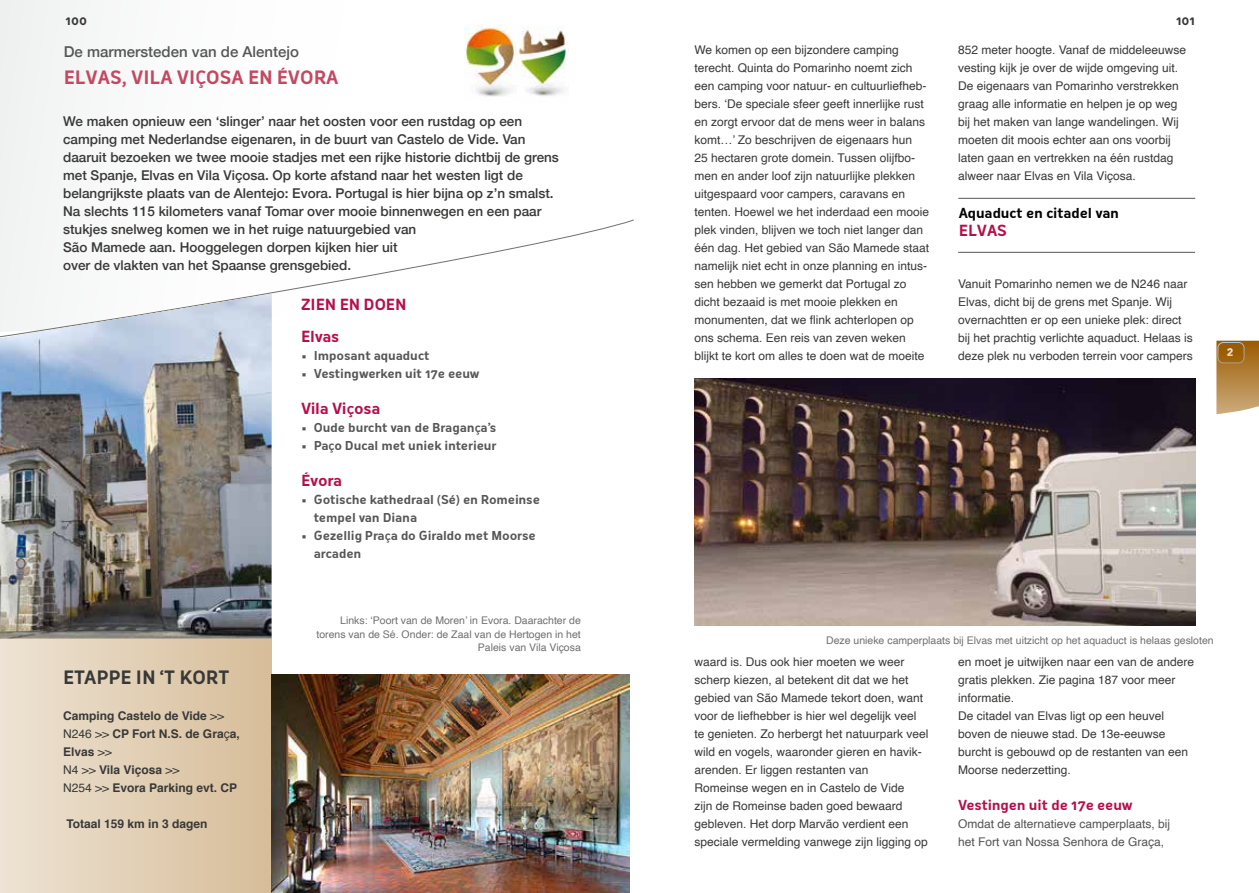
<style>
.page{position:relative;width:1259px;height:893px;background:#fff}
.page>*{position:absolute;margin:0;border:0;box-sizing:border-box;transform-origin:0 0}
.t1{font:700 18px "Oceania";color:#c34862}
.t2{font:700 18px "Oceania";letter-spacing:-.005em;color:#383937}
.t3{font:700 15px/32.2px "Oceania";letter-spacing:-.005em;color:#b60e49}
.t4{font:500 15px "Helvetica Neue";color:#555756}
.t5{font:500 13.5px/18px "Helvetica Neue";color:#383937}
.t6{font:700 13.5px "Oceania";letter-spacing:-.01em;color:#b60e49}
.t7{font:700 13.5px "Oceania";letter-spacing:-.01em;color:#000}
.t8{font:12px/18px "Helvetica";color:#383937}
.t9{font:700 12px/18px "Oceania";letter-spacing:-.01em;color:#555756}
.t10{font:700 12px/18px "Helvetica";color:#383937}
.t11{font:12px/18px "Helvetica";color:#535453}
.t12{font:700 12px "Oceania";color:#383937}
.t13{font:700 12px "Oceania";color:#fff}
.t14{font:10.5px/13.5px "Helvetica";color:#6f7070;text-align:right}
.s1{font-weight:400}
.s2{font-family:"Arial";font-weight:400}
.s3{font-family:"Arial"}
</style>
<div class="page">
<svg style="left:0;top:0;width:465px;height:219px"></svg>
<div style="left:0;top:630px;width:271px;height:263px;background:linear-gradient(to right,#eee3d4,#d7bd99)"></div>
<img style="left:271px;top:675px;width:359px;height:218px">
<svg style="left:0;top:219px;width:634px;height:139px"></svg>
<img style="left:0;top:294px;width:271px;height:345px">
<img style="left:517px;top:28px;width:50px;height:68px">
<img style="left:694px;top:378px;width:501px;height:247px">
<hr style="left:958px;top:198px;width:237px;height:1px;background:#555756">
<hr style="left:958px;top:252px;width:237px;height:1px;background:#555756">
<svg style="left:1216px;top:341px;width:43px;height:73px;background:#bb8f52"></svg>
<div style="left:1218px;top:342px;width:26px;height:21px;background:#9c5b00;border-radius:5px"></div>
<div style="left:1217px;top:342px;width:27px;height:21px;border:1px solid #fff;border-radius:5px"></div>
<img style="left:465px;top:24px;width:51px;height:73px">
<p class="t12" style="left:65px;top:14px;width:23px">100</p>
<p class="t12" style="left:1176px;top:14px;width:21px">101</p>
<p class="t8" style="left:694px;top:41px;width:236px">We komen op een bijzondere camping terecht. Quinta do Pomarinho noemt zich een camping voor natuur- en cultuurliefheb&shy;bers. ‘De speciale sfeer geeft innerlijke rust en zorgt ervoor dat de mens weer in balans komt…’ Zo beschrijven de eigenaars hun<br>25 hectaren grote domein. Tussen olijfbo&shy;men en ander loof zijn natuurlijke plekken uitgespaard voor campers, caravans en tenten. Hoewel we het inderdaad een mooie plek vinden, blijven we toch niet langer dan één dag. Het gebied van São Mamede staat namelijk niet echt in onze planning en intus&shy;sen hebben we gemerkt dat Portugal zo dicht bezaaid is met mooie plekken en monumenten, dat we flink achterlopen op ons schema. Een reis van zeven weken blijkt te kort om alles te doen wat de moeite</p>
<p class="t8" style="left:958px;top:41px;width:229px">852 meter hoogte. Vanaf de middeleeuwse vesting kijk je over de wijde omgeving uit.<br>De eigenaars van Pomarinho verstrekken graag alle informatie en helpen je op weg bij het maken van lange wandelingen. Wij moeten dit moois echter aan ons voorbij laten gaan en vertrekken na één rustdag alweer naar Elvas en Vila Viçosa.</p>
<p class="t4" style="left:64px;top:40px;width:237px">De marmersteden van de Alentejo</p>
<h1 class="t1" style="left:64px;top:67px;width:276px">ELVAS, VILA VIÇOSA EN ÉVORA</h1>
<p class="t5" style="left:63px;top:111px;width:497px">We maken opnieuw een ‘slinger’ naar het oosten voor een rustdag op een camping met Nederlandse eigenaren, in de buurt van Castelo de Vide. Van daaruit bezoeken we twee mooie stadjes met een rijke historie dichtbij de grens met Spanje, Elvas en Vila Viçosa. Op korte afstand naar het westen ligt de belangrijkste plaats van de Alentejo: Evora. Portugal is hier bijna op z’n smalst.<br>Na slechts 115 kilometers vanaf Tomar over mooie binnenwegen en een paar stukjes snelweg komen we in het ruige natuurgebied van<br>São Mamede aan. Hooggelegen dorpen kijken hier uit<br>over de vlakten van het Spaanse grensgebied.</p>
<p class="t7" style="left:959px;top:205px;width:162px">Aquaduct en citadel van</p>
<p class="t3" style="left:959px;top:215px;width:50px">ELVAS</p>
<p class="t8" style="left:958px;top:275px;width:236px">Vanuit Pomarinho nemen we de N246 naar Elvas, dicht bij de grens met Spanje. Wij overnachtten er op een unieke plek: direct bij het prachtig verlichte aquaduct. Helaas is deze plek nu verboden terrein voor campers</p>
<p class="t3" style="left:301px;top:288px;width:107px">ZIEN EN DOEN<br>Elvas</p>
<p class="t9" style="left:301px;top:347px;width:130px">• Imposant aquaduct</p>
<p class="t9" style="left:301px;top:365px;width:180px">• Vestingwerken uit 17e eeuw</p>
<p class="t3" style="left:301px;top:392px;width:81px">Vila Viçosa</p>
<p class="t9" style="left:301px;top:419px;width:197px">• Oude burcht van de Bragança’s</p>
<p class="t9" style="left:301px;top:437px;width:197px">• Paço Ducal met uniek interieur</p>
<p class="t3" style="left:301px;top:464px;width:43px">Évora</p>
<p class="t9" style="left:314px;top:491px;width:228px;text-indent:-13px">• Gotische kathedraal (Sé) en Romeinse tempel van Diana</p>
<p class="t9" style="left:314px;top:527px;width:223px;text-indent:-13px">• Gezellig Praça do Giraldo met Moorse arcaden</p>
<p class="t13" style="left:1226px;top:344px;width:9px">2</p>
<h1 class="t2" style="left:63px;top:667px;width:168px">ETAPPE IN ‘T KORT</h1>
<p class="t10" style="left:63px;top:707px;width:178px">Camping Castelo de Vide <span class="s1">&gt;&gt;<br>N246 &gt;&gt;</span> CP Fort N.S. de Gra<span class="s2">ç</span>a,<br>Elvas <span class="s1">&gt;&gt;<br>N4 &gt;&gt;</span> Vila Viçosa <span class="s1">&gt;&gt;<br>N254 &gt;&gt;</span> Evora Parking evt. CP</p>
<p class="t10" style="left:66px;top:815px;width:143px">Totaal 159 km in 3 dagen</p>
<p class="t14" style="left:316px;top:614px;width:266px">Links: ‘Poort van de Moren’ in Evora. Daarachter de torens van de Sé. Onder: de Zaal van de Hertogen in het<br>Paleis van Vila Viçosa</p>
<p class="t14" style="left:826px;top:634px;width:389px">Deze unieke camperplaats bij Elvas met uitzicht op het aquaduct is helaas gesloten</p>
<p class="t8" style="left:694px;top:653px;width:236px">waard is. Dus ook hier moeten we weer scherp kiezen, al betekent dit dat we het gebied van São Mamede tekort doen, want voor de liefhebber is hier wel degelijk veel te genieten. Zo herbergt het natuurpark veel wild en vogels, waaronder gieren en havik&shy;arenden. Er liggen restanten van<br>Romeinse wegen en in Castelo de Vide<br>zijn de Romeinse baden goed bewaard gebleven. Het dorp Marvão verdient een speciale vermelding vanwege zijn ligging op</p>
<p class="t8" style="left:958px;top:653px;width:238px">en moet je uitwijken naar een van de andere gratis plekken. Zie pagina 187 voor meer informatie.<br>De citadel van Elvas ligt op een heuvel boven de nieuwe stad. De 13e-eeuwse burcht is gebouwd op de restanten van een<br>Moorse nederzetting.</p>
<p class="t6" style="left:958px;top:797px;width:176px">Vestingen uit de 17e eeuw</p>
<p class="t11" style="left:958px;top:815px;width:214px">Omdat de alternatieve camperplaats, bij het Fort van Nossa Senhora de Gra<span class="s3">ç</span>a,</p>
</div>
